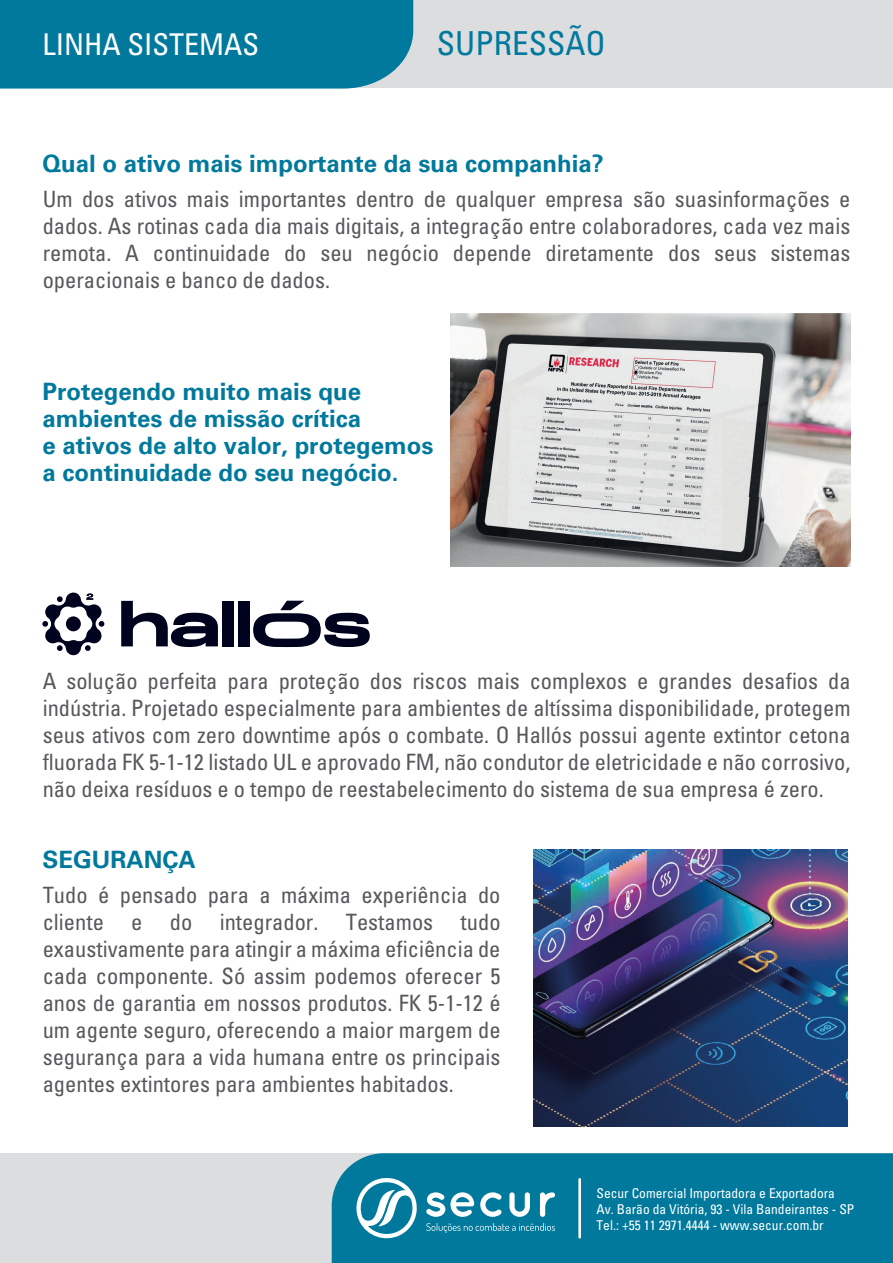
<style>
.page{position:relative;width:893px;height:1263px;background:#fff}
.page>*{position:absolute;margin:0;border:0;box-sizing:border-box;transform-origin:0 0}
.t1{font:condensed 33px "Univers";color:#00799c}
.t2{font:condensed 30px "Univers";color:#fff}
.t3{font:700 24px/27px "Univers";color:#00799c}
.t4{font:condensed 22.5px/27px "Univers";color:#57585a;text-align:justify}
.t5{font:condensed 13.5px/16.2px "Univers";color:#fff}
</style>
<div class="page">
<div style="left:0;top:1153px;width:893px;height:110px;background:#dcdddf"></div>
<div style="left:332px;top:1153px;width:561px;height:110px;background:#00799c"></div>
<svg style="left:354px;top:1174px;width:63px;height:68px;background:#4ea2ba"></svg>
<svg style="left:426px;top:1192px;width:129px;height:25px;background:#67afc4"></svg>
<svg style="left:426px;top:1223px;width:129px;height:10px"></svg>
<hr style="left:578px;top:1179px;width:3px;height:58px;background:#fff">
<div style="left:0;top:0;width:893px;height:88px;background:#dcdddf"></div>
<div style="left:0;top:0;width:413px;height:89px;background:#00799c"></div>
<svg style="left:121px;top:601px;width:97px;height:46px"></svg>
<div style="left:222px;top:601px;width:12px;height:45px;background:#00031e"></div>
<div style="left:238px;top:601px;width:12px;height:45px;background:#00031e"></div>
<svg style="left:253px;top:601px;width:117px;height:46px"></svg>
<svg style="left:42px;top:592px;width:62px;height:63px"></svg>
<img style="left:451px;top:314px;width:399px;height:253px">
<img style="left:533px;top:850px;width:315px;height:277px">
<h2 class="t2" style="left:43px;top:26px;width:218px">LINHA SISTEMAS</h2>
<h1 class="t1" style="left:437px;top:23px;width:170px">SUPRESSÃO</h1>
<p class="t3" style="left:42px;top:150px;width:563px">Qual o ativo mais importante da sua companhia?</p>
<p class="t4" style="left:43px;top:185px;width:809px">Um dos ativos mais importantes dentro de qualquer empresa são suasinformações e dados. As rotinas cada dia mais digitais, a integração entre colaboradores, cada vez mais remota. A continuidade do seu negócio depende diretamente dos seus sistemas operacionais e banco de dados.</p>
<p class="t3" style="left:43px;top:378px;width:392px">Protegendo muito mais que ambientes de missão crítica<br>e ativos de alto valor, protegemos a continuidade do seu negócio.</p>
<p class="t4" style="left:43px;top:667px;width:809px">A solução perfeita para proteção dos riscos mais complexos e grandes desafios da indústria. Projetado especialmente para ambientes de altíssima disponibilidade, protegem seus ativos com zero downtime após o combate. O Hallós possui agente extintor cetona fluorada FK 5-1-12 listado UL e aprovado FM, não condutor de eletricidade e não corrosivo, não deixa resíduos e o tempo de reestabelecimento do sistema de sua empresa é zero.</p>
<p class="t3" style="left:42px;top:846px;width:155px">SEGURANÇA</p>
<p class="t4" style="left:43px;top:881px;width:459px">Tudo é pensado para a máxima experiência do cliente e do integrador. Testamos tudo exaustivamente para atingir a máxima eficiência de cada componente. Só assim podemos oferecer 5 anos de garantia em nossos produtos. FK 5-1-12 é um agente seguro, oferecendo a maior margem de segurança para a vida humana entre os principais agentes extintores para ambientes habitados.</p>
<p class="t5" style="left:596px;top:1184px;width:259px">Secur Comercial Importadora e Exportadora<br>Av. Barão da Vitória, 93 - Vila Bandeirantes - SP<br>Tel.: +55 11 2971.4444 - www.secur.com.br</p>
</div>
